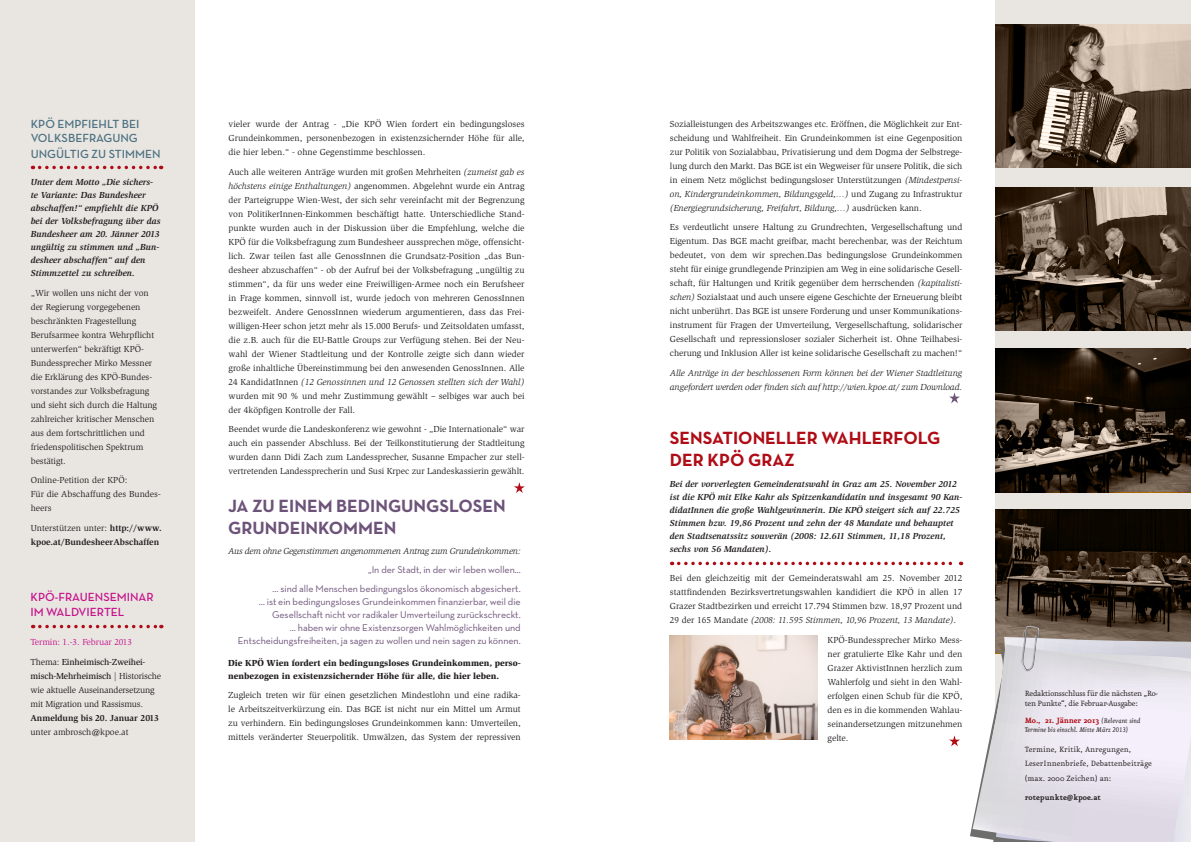
<style>
.page{position:relative;width:1191px;height:842px;background:#fff}
.page>*{position:absolute;margin:0;border:0;box-sizing:border-box;transform-origin:0 0}
.Überschrift_innen{font:700 18px/21.6px "Neutra Text TF";color:#6d5379}
.Überschrift_innen-2{font:700 18px/21.6px "Neutra Text TF";color:#af0c16}
.Überschrift_termin{font:12px/14.4px "Neutra Text TF Demi SC";color:#4e7282}
.Überschrift_termin-2{font:12px/14.4px "Neutra Text TF Demi SC";color:#c7148c}
.Fließtext_9pt{font:10px/13px "Neutra Text TF";letter-spacing:-.005em;color:#6d5379;text-align:right}
.Fließtext_9pt-2{font:9.1px/14.1px "Eureka";color:#231f20}
.Fließtext_9pt-3{font:9.1px/10px "Eureka";letter-spacing:-.03em;color:#231f20}
.Fließtext_9pt-4{font:700 9.1px "Eureka";letter-spacing:-.02em;color:#af0c16}
.Fließtext_9pt-5{font:700 9.1px "Eureka";color:#231f20}
.Fließtext_9pt-6{font:9px/14px "Slimbach LT";letter-spacing:-.01em;color:#231f20;text-align:justify}
.Einleitungstext{font:italic 700 9px/13px "Slimbach LT";color:#231f20}
.Fließtext_9pt-7{font:italic 9px/14px "Slimbach LT";letter-spacing:-.01em;color:#231f20}
.Fließtext_9pt-8{font:900 9px/13px "Slimbach LT";color:#231f20}
.Fließtext_9pt-9{font:700 9px/14px "Slimbach LT";color:#231f20}
.Fließtext_9pt-10{font:9px "Slimbach LT";letter-spacing:-.01em;color:#c7148c}
.Fließtext_9pt-11{font:italic 8.1px "Eureka";color:#231f20}
.s1{font-weight:400}
.s2{font-weight:500}
.s3{font-weight:700}
.s4{font-style:italic}
.s5{font-weight:400;font-style:italic;font-size:8.1px;color:#231f20}
</style>
<div class="page">
<div style="left:0;top:0;width:195px;height:842px;background:#e9e6e2"></div>
<div style="left:995px;top:0;width:196px;height:842px;background:#e9e6e2"></div>
<svg style="left:995px;top:510px;width:196px;height:115px;background:#2a2016"></svg>
<svg style="left:972px;top:712px;width:23px;height:130px"></svg>
<svg style="left:995px;top:625px;width:196px;height:217px"></svg>
<svg style="left:40px;top:166px;width:122px;height:3px"></svg>
<svg style="left:514px;top:482px;width:11px;height:11px"></svg>
<svg style="left:678px;top:562px;width:283px;height:3px"></svg>
<svg style="left:949px;top:735px;width:11px;height:11px"></svg>
<svg style="left:949px;top:392px;width:11px;height:11px"></svg>
<img style="left:670px;top:635px;width:147px;height:105px">
<svg style="left:40px;top:625px;width:122px;height:3px"></svg>
<svg style="left:995px;top:25px;width:196px;height:143px;background:#6e5e4f"></svg>
<svg style="left:995px;top:187px;width:196px;height:144px;background:#4d3e30"></svg>
<svg style="left:995px;top:349px;width:196px;height:143px;background:#32281e"></svg>
<p class="Überschrift_termin" style="left:31px;top:117px;width:110px">KPÖ EMPFIEHLT BEI<br>VOLKSBEFRAGUNG</p>
<p class="Überschrift_termin" style="left:31px;top:147px;width:131px">UNGÜLTIG ZU STIMMEN</p>
<p class="Einleitungstext" style="left:31px;top:175px;width:131px">Unter dem Motto „Die sichers&shy;te Variante: Das Bundesheer abschaffen!“ empfiehlt die KPÖ bei der Volksbefragung über das<br>Bundesheer am 20. Jänner 2013 ungültig zu stimmen und „Bun&shy;desheer abschaffen“ auf den<br>Stimmzettel zu schreiben.</p>
<p class="Fließtext_9pt-6" style="left:31px;top:286px;width:128px;text-align:left">„Wir wollen uns nicht der von der Regierung vorgegebenen beschränkten Fragestellung<br>Berufsarmee kontra Wehrpflicht unterwerfen“ bekräftigt KPÖ-<br>Bundessprecher Mirko Messner die Erklärung des KPÖ-Bundes&shy;vorstandes zur Volksbefragung und sieht sich durch die Haltung zahlreicher kritischer Menschen aus dem fortschrittlichen und friedenspolitischen Spektrum bestätigt.</p>
<p class="Fließtext_9pt-6" style="left:31px;top:473px;width:132px;text-align:left">Online-Petition der KPÖ:<br>Für die Abschaffung des Bundes&shy;heers</p>
<p class="Fließtext_9pt-9" style="left:31px;top:521px;width:132px"><span class="s1">Unterstützen unter:</span> http://www. kpoe.at/BundesheerAbschaffen</p>
<p class="Überschrift_termin-2" style="left:31px;top:590px;width:125px">KPÖ-FRAUENSEMINAR<br>IM WALDVIERTEL</p>
<p class="Fließtext_9pt-10" style="left:31px;top:637px;width:103px">Termin: 1.-3. Februar 2013</p>
<p class="Fließtext_9pt-6" style="left:31px;top:655px;width:132px;text-align:left">Thema: <span class="s2">Einheimisch-Zweihei&shy;misch-Mehrheimisch</span> | Historische wie aktuelle Auseinandersetzung mit Migration und Rassismus.<br><span class="s3">Anmeldung bis 20. Januar 2013 </span>unter ambrosch@kpoe.at</p>
<p class="Fließtext_9pt-6" style="left:229px;top:117px;width:297px">vieler wurde der Antrag - „Die KPÖ Wien fordert ein bedingungsloses Grundeinkommen, personenbezogen in existenzsichernder Höhe für alle, die hier leben.“ - ohne Gegenstimme beschlossen.</p>
<p class="Fließtext_9pt-6" style="left:229px;top:165px;width:297px">Auch alle weiteren Anträge wurden mit großen Mehrheiten <span class="s4">(zumeist gab es höchstens einige Enthaltungen)</span> angenommen. Abgelehnt wurde ein Antrag der Parteigruppe Wien-West, der sich sehr vereinfacht mit der Begrenzung von PolitikerInnen-Einkommen beschäftigt hatte. Unterschiedliche Stand&shy;punkte wurden auch in der Diskussion über die Empfehlung, welche die KPÖ für die Volksbefragung zum Bundesheer aussprechen möge, offensicht&shy;lich. Zwar teilen fast alle GenossInnen die Grundsatz-Position „das Bun&shy;desheer abzuschaffen“ - ob der Aufruf bei der Volksbefragung „ungültig zu stimmen“, da für uns weder eine Freiwilligen-Armee noch ein Berufsheer in Frage kommen, sinnvoll ist, wurde jedoch von mehreren GenossInnen bezweifelt. Andere GenossInnen wiederum argumentieren, dass das Frei&shy;willigen-Heer schon jetzt mehr als 15.000 Berufs- und Zeitsoldaten umfasst, die z.B. auch für die EU-Battle Groups zur Verfügung stehen. Bei der Neu&shy;wahl der Wiener Stadtleitung und der Kontrolle zeigte sich dann wieder große inhaltliche Übereinstimmung bei den anwesenden GenossInnen. Alle 24 KandidatInnen <span class="s4">(12 Genossinnen und 12 Genossen stellten sich der Wahl) </span>wurden mit 90 % und mehr Zustimmung gewählt – selbiges war auch bei der 4köpfigen Kontrolle der Fall.</p>
<p class="Fließtext_9pt-6" style="left:229px;top:422px;width:297px">Beendet wurde die Landeskonferenz wie gewohnt - „Die Internationale“ war auch ein passender Abschluss. Bei der Teilkonstitutierung der Stadtleitung wurden dann Didi Zach zum Landessprecher, Susanne Empacher zur stell&shy;vertretenden Landessprecherin und Susi Krpec zur Landeskassierin gewählt.</p>
<p class="Überschrift_innen" style="left:228px;top:495px;width:279px">JA ZU EINEM BEDINGUNGSLOSEN<br>GRUNDEINKOMMEN</p>
<p class="Fließtext_9pt-7" style="left:228px;top:544px;width:294px">Aus dem ohne Gegenstimmen angenommenen Antrag zum Grundeinkommen:</p>
<p class="Fließtext_9pt" style="left:368px;top:563px;width:154px">„In der Stadt, in der wir leben wollen...</p>
<p class="Fließtext_9pt" style="left:238px;top:582px;width:284px">… sind alle Menschen bedingungslos ökonomisch abgesichert.<br>… ist ein bedingungsloses Grundeinkommen finanzierbar, weil die Gesellschaft nicht vor radikaler Umverteilung zurückschreckt.<br>… haben wir ohne Existenzsorgen Wahlmöglichkeiten und Entscheidungsfreiheiten, ja sagen zu wollen und nein sagen zu können.</p>
<p class="Fließtext_9pt-8" style="left:228px;top:656px;width:294px">Die KPÖ Wien fordert ein bedingungsloses Grundeinkommen, perso&shy;nenbezogen in existenzsichernder Höhe für alle, die hier leben.</p>
<p class="Fließtext_9pt-6" style="left:228px;top:688px;width:294px">Zugleich treten wir für einen gesetzlichen Mindestlohn und eine radika&shy;le Arbeitszeitverkürzung ein. Das BGE ist nicht nur ein Mittel um Armut zu verhindern. Ein bedingungsloses Grundeinkommen kann: Umverteilen, mittels veränderter Steuerpolitik. Umwälzen, das System der repressiven</p>
<p class="Fließtext_9pt-6" style="left:670px;top:117px;width:294px">Sozialleistungen des Arbeitszwanges etc. Eröffnen, die Möglichkeit zur Ent&shy;scheidung und Wahlfreiheit. Ein Grundeinkommen ist eine Gegenposition zur Politik von Sozialabbau, Privatisierung und dem Dogma der Selbstrege&shy;lung durch den Markt. Das BGE ist ein Wegweiser für unsere Politik, die sich in einem Netz möglichst bedingungsloser Unterstützungen <span class="s4">(Mindestpensi&shy;on, Kindergrundeinkommen, Bildungsgeld,…)</span> und Zugang zu Infrastruktur <span class="s4">(Energiegrundsicherung, Freifahrt, Bildung,…)</span> ausdrücken kann.</p>
<p class="Fließtext_9pt-6" style="left:670px;top:220px;width:294px">Es verdeutlicht unsere Haltung zu Grundrechten, Vergesellschaftung und Eigentum. Das BGE macht greifbar, macht berechenbar, was der Reichtum bedeutet, von dem wir sprechen.Das bedingungslose Grundeinkommen steht für einige grundlegende Prinzipien am Weg in eine solidarische Gesell&shy;schaft, für Haltungen und Kritik gegenüber dem herrschenden <span class="s4">(kapitalisti&shy;schen)</span> Sozialstaat und auch unsere eigene Geschichte der Erneuerung bleibt nicht unberührt. Das BGE ist unsere Forderung und unser Kommunikations&shy;instrument für Fragen der Umverteilung, Vergesellschaftung, solidarischer Gesellschaft und repressionsloser sozialer Sicherheit ist. Ohne Teilhabesi&shy;cherung und Inklusion Aller ist keine solidarische Gesellschaft zu machen!“</p>
<p class="Fließtext_9pt-7" style="left:670px;top:366px;width:294px">Alle Anträge in der beschlossenen Form können bei der Wiener Stadtleitung angefordert werden oder finden sich auf http://wien.kpoe.at/ zum Download.</p>
<p class="Überschrift_innen-2" style="left:670px;top:427px;width:272px">SENSATIONELLER WAHLERFOLG<br>DER KPÖ GRAZ</p>
<p class="Einleitungstext" style="left:670px;top:478px;width:294px">Bei der vorverlegten Gemeinderatswahl in Graz am 25. November 2012 ist die KPÖ mit Elke Kahr als Spitzenkandidatin und insgesamt 90 Kan&shy;didatInnen die große Wahlgewinnerin. Die KPÖ steigert sich auf 22.725<br>Stimmen bzw. 19,86 Prozent und zehn der 48 Mandate und behauptet den Stadtsenatssitz souverän (2008: 12.611 Stimmen, 11,18 Prozent, sechs von 56 Mandaten).</p>
<p class="Fließtext_9pt-6" style="left:670px;top:571px;width:294px">Bei den gleichzeitig mit der Gemeinderatswahl am 25. November 2012 stattfindenden Bezirksvertretungswahlen kandidiert die KPÖ in allen 17<br>Grazer Stadtbezirken und erreicht 17.794 Stimmen bzw. 18,97 Prozent und 29 der 165 Mandate <span class="s4">(2008: 11.595 Stimmen, 10,96 Prozent, 13 Mandate)</span>.</p>
<p class="Fließtext_9pt-6" style="left:827px;top:632px;width:136px">KPÖ-Bundessprecher Mirko Mess&shy;ner gratulierte Elke Kahr und den Grazer AktivistInnen herzlich zum Wahlerfolg und sieht in den Wahl&shy;erfolgen einen Schub für die KPÖ, den es in die kommenden Wahlau&shy;seinandersetzungen mitzunehmen gelte.</p>
<p class="Fließtext_9pt-3" style="left:1024px;top:688px;width:135px">Redaktionsschluss für die nächsten „Ro&shy;ten Punkte“, die Februar-Ausgabe:</p>
<p class="Fließtext_9pt-4" style="left:1024px;top:716px;width:117px">Mo., 21. Jänner 2013 <span class="s5">(Relevant sind</span></p>
<p class="Fließtext_9pt-11" style="left:1024px;top:726px;width:105px">Termine bis einschl. Mitte März 2013)</p>
<p class="Fließtext_9pt-2" style="left:1024px;top:743px;width:129px">Termine, Kritik, Anregungen,<br>LeserInnenbriefe, Debattenbeiträge (max. 2000 Zeichen) an:</p>
<p class="Fließtext_9pt-5" style="left:1024px;top:794px;width:77px">rotepunkte@kpoe.at</p>
</div>
